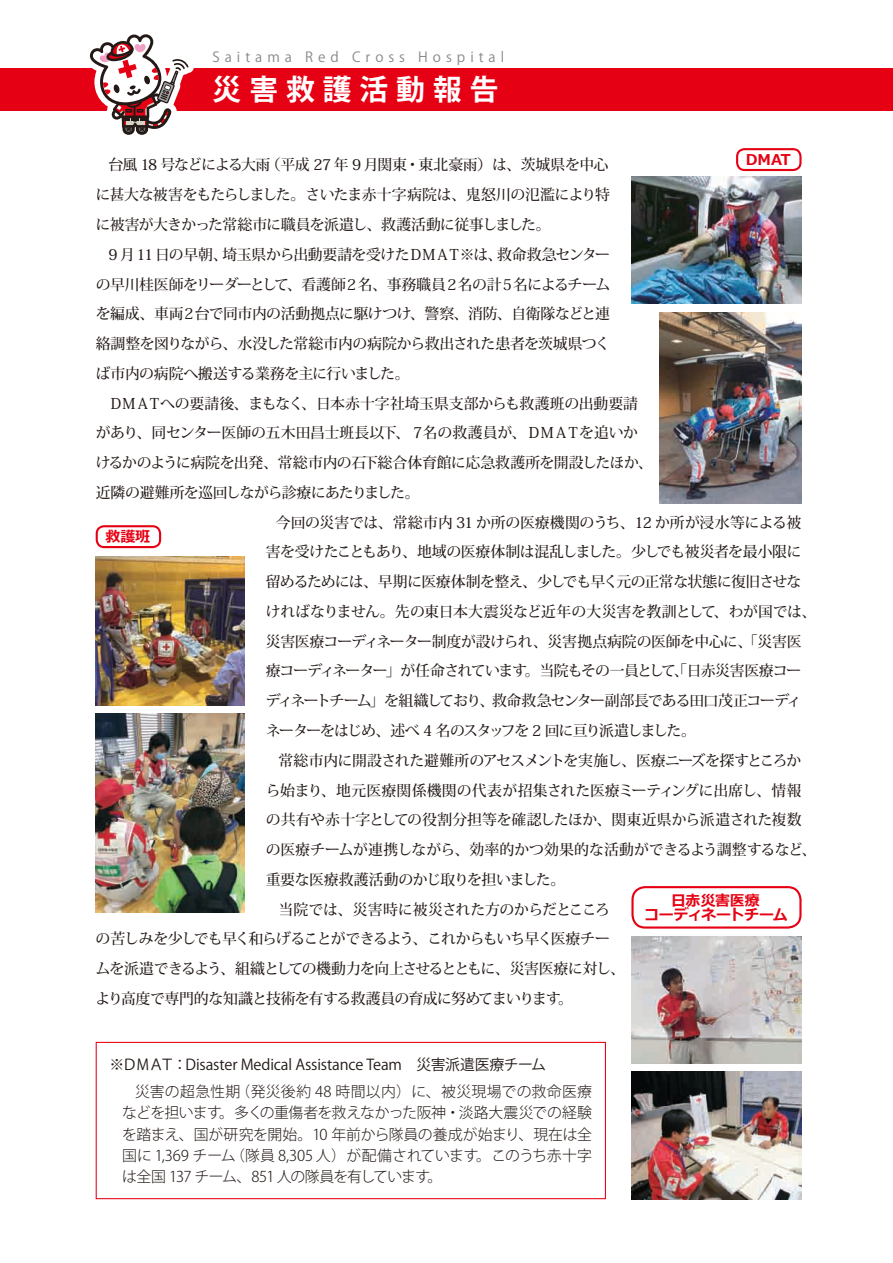
<style>
.page{position:relative;width:893px;height:1263px;background:#fff}
.page>*{position:absolute;margin:0;border:0;box-sizing:border-box;transform-origin:0 0}
.t1{font:700 28.65px "Koz Go Pro";letter-spacing:.28em;color:#fff}
.t2{font:500 14.85px/29.7px "Koz Min Pro";letter-spacing:-.035em;color:#231916;text-align:justify}
.t3{font:300 14.85px/21.3px "Koz Go Pro";letter-spacing:-.03em;color:#231916;text-align:justify}
.t4{font:500 14.85px "Koz Min Pro";letter-spacing:-.01em;color:#231916}
.t5{font:500 14.85px "Koz Min Pro";letter-spacing:-.015em;color:#231916}
.t6{font:500 14.85px "Koz Min Pro";letter-spacing:-.06em;color:#231916}
.t7{font:500 14.85px "Koz Min Pro";letter-spacing:-.055em;color:#231916}
.t8{font:14.85px "Koz Go Pro";letter-spacing:-.015em;color:#231916}
.t9{font:500 14.85px "Koz Min Pro";letter-spacing:-.075em;color:#231916}
.t10{font:500 14.85px "Koz Min Pro";letter-spacing:-.065em;color:#231916}
.t11{font:500 14.85px "Koz Min Pro";letter-spacing:-.1em;color:#231916}
.t12{font:700 14.85px/14.9px "Meiryo";letter-spacing:-.015em;color:#e60013;text-align:center}
.t13{font:13.8px "Koz Go Pro";letter-spacing:.36em;color:#898989}
</style>
<div class="page">
<div style="left:0;top:68px;width:893px;height:42px;background:#e60013"></div>
<svg style="left:84px;top:34px;width:111px;height:101px"></svg>
<svg style="left:96px;top:1042px;width:510px;height:157px"></svg>
<svg style="left:736px;top:148px;width:65px;height:23px"></svg>
<svg style="left:96px;top:525px;width:65px;height:23px"></svg>
<svg style="left:631px;top:886px;width:171px;height:42px"></svg>
<img style="left:631px;top:176px;width:170px;height:128px">
<img style="left:659px;top:313px;width:142px;height:190px">
<img style="left:96px;top:556px;width:148px;height:149px">
<img style="left:96px;top:713px;width:148px;height:200px">
<img style="left:631px;top:936px;width:170px;height:128px">
<img style="left:631px;top:1071px;width:170px;height:128px">
<p class="t13" style="left:213px;top:48px;width:293px">Saitama Red Cross Hospital</p>
<h1 class="t1" style="left:213px;top:71px;width:287px">災害救護活動報告</h1>
<p class="t12" style="left:746px;top:153px;width:46px">DMAT</p>
<p class="t2" style="left:96px;top:150px;width:516px;text-indent:13px">台風 18 号などによる大雨（平成 27 年 9 月関東・東北豪雨）は、茨城県を中心に甚大な被害をもたらしました。さいたま赤十字病院は、鬼怒川の氾濫により特に被害が大きかった常総市に職員を派遣し、救護活動に従事しました。</p>
<p class="t2" style="left:96px;top:239px;width:516px;text-indent:13px">9 月11 日の早朝、埼玉県から出動要請を受けたＤＭＡＴ※は、救命救急センターの早川桂医師をリーダーとして、看護師２名、事務職員２名の計５名によるチームを編成、車両２台で同市内の活動拠点に駆けつけ、警察、消防、自衛隊などと連絡調整を図りながら、水没した常総市内の病院から救出された患者を茨城県つくば市内の病院へ搬送する業務を主に行いました。</p>
<p class="t2" style="left:108px;top:388px;width:531px">ＤＭＡＴへの要請後、まもなく、日本赤十字社埼玉県支部からも救護班の出動要請</p>
<p class="t2" style="left:96px;top:417px;width:544px">があり、同センター医師の五木田昌士班長以下、７名の救護員が、ＤＭＡＴを追いか</p>
<p class="t2" style="left:96px;top:447px;width:559px">けるかのように病院を出発、常総市内の石下総合体育館に応急救護所を開設したほか、</p>
<p class="t7" style="left:96px;top:482px;width:325px">近隣の避難所を巡回しながら診療にあたりました。</p>
<p class="t5" style="left:276px;top:512px;width:527px">今回の災害では、常総市内 31 か所の医療機関のうち、12 か所が浸水等による被</p>
<p class="t2" style="left:266px;top:536px;width:537px">害を受けたこともあり、地域の医療体制は混乱しました。少しでも被災者を最小限に</p>
<p class="t7" style="left:266px;top:571px;width:537px">留めるためには、早期に医療体制を整え、少しでも早く元の正常な状態に復旧させな</p>
<p class="t5" style="left:266px;top:601px;width:552px">ければなりません。先の東日本大震災など近年の大災害を教訓として、わが国では、</p>
<p class="t2" style="left:266px;top:626px;width:537px">災害医療コーディネーター制度が設けられ、災害拠点病院の医師を中心に、「災害医</p>
<p class="t6" style="left:266px;top:660px;width:537px">療コーディネーター」が任命されています。当院もその一員として、「日赤災害医療コー</p>
<p class="t9" style="left:266px;top:690px;width:537px">ディネートチーム」を組織しており、救命救急センター副部長である田口茂正コーディ</p>
<p class="t11" style="left:266px;top:720px;width:432px">ネーターをはじめ、述べ 4 名のスタッフを 2 回に亘り派遣しました。</p>
<p class="t2" style="left:278px;top:745px;width:524px">常総市内に開設された避難所のアセスメントを実施し、医療ニーズを探すところか</p>
<p class="t4" style="left:266px;top:779px;width:537px">ら始まり、地元医療関係機関の代表が招集された医療ミーティングに出席し、情報</p>
<p class="t4" style="left:266px;top:809px;width:537px">の共有や赤十字としての役割分担等を確認したほか、関東近県から派遣された複数</p>
<p class="t4" style="left:266px;top:839px;width:552px">の医療チームが連携しながら、効率的かつ効果的な活動ができるよう調整するなど、</p>
<p class="t2" style="left:266px;top:864px;width:301px">重要な医療救護活動のかじ取りを担いました。</p>
<p class="t5" style="left:278px;top:898px;width:333px">当院では、災害時に被災された方のからだとこころ</p>
<p class="t10" style="left:96px;top:928px;width:516px">の苦しみを少しでも早く和らげることができるよう、これからもいち早く医療チー</p>
<p class="t6" style="left:96px;top:958px;width:531px">ムを派遣できるよう、組織としての機動力を向上させるとともに、災害医療に対し、</p>
<p class="t2" style="left:96px;top:983px;width:479px">より高度で専門的な知識と技術を有する救護員の育成に努めてまいります。</p>
<p class="t12" style="left:105px;top:530px;width:46px">救護班</p>
<p class="t12" style="left:644px;top:893px;width:145px">日赤災害医療<br>コーディネートチーム</p>
<p class="t8" style="left:109px;top:1055px;width:438px">※ＤＭＡＴ：Disaster Medical Assistance Team　災害派遣医療チーム</p>
<p class="t3" style="left:122px;top:1081px;width:471px;text-indent:13px">災害の超急性期（発災後約 48 時間以内）に、被災現場での救命医療などを担います。多くの重傷者を救えなかった阪神・淡路大震災での経験を踏まえ、国が研究を開始。10 年前から隊員の養成が始まり、現在は全国に 1,369 チーム（隊員 8,305 人）が配備されています。このうち赤十字は全国 137 チーム、851 人の隊員を有しています。</p>
</div>
